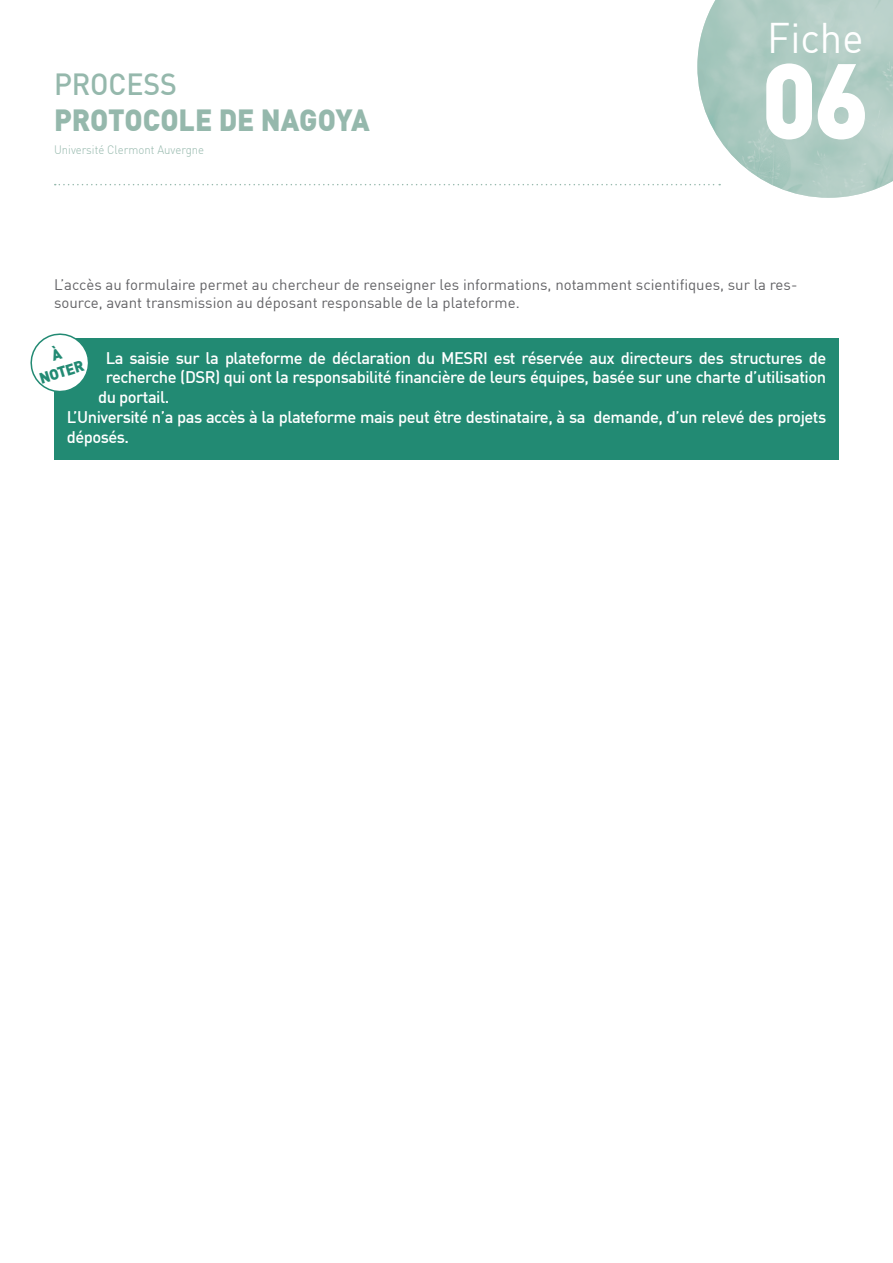
<style>
.page{position:relative;width:893px;height:1263px;background:#fff}
.page>*{position:absolute;margin:0;border:0;box-sizing:border-box;transform-origin:0 0}
.t1{font:900 105px "DIN Offc";color:#fff;scale:.95 1}
.t2{font:42px "DIN Offc";color:#fff;scale:.95 1}
.t3{font:900 30px/36px "DIN Offc";color:#95b8ac;scale:.95 1}
.ENCADRE{font:500 16.5px/19.8px "DIN Offc";letter-spacing:-.03em;color:#fff}
.t4{font:15px/18px "DIN Offc";color:#636366}
.t5{font:900 15px/18px "DIN Offc";color:#228a73;text-align:center}
.t6{font:300 12px "DIN Offc";color:#95b8ac;scale:.95 1}
.s1{font-weight:500}
</style>
<div class="page">
<img style="left:697px;top:0;width:196px;height:198px">
<div style="left:54px;top:338px;width:785px;height:82px;background:#228a73"></div>
<div style="left:54px;top:398px;width:785px;height:61px;background:#228a73"></div>
<svg style="left:30px;top:333px;width:58px;height:59px"></svg>
<p class="t3" style="left:54px;top:65px;width:334px"><span class="s1">PROCESS<br></span>PROTOCOLE DE NAGOYA</p>
<p class="t6" style="left:54px;top:142px;width:160px">Université Clermont Auvergne</p>
<p class="t2" style="left:767px;top:12px;width:103px">Fiche</p>
<p class="t1" style="left:761px;top:31px;width:115px">06</p>
<p class="t4" style="left:54px;top:275px;width:745px">L’accès au formulaire permet au chercheur de renseigner les informations, notamment scientifiques, sur la res&shy;source, avant transmission au déposant responsable de la plateforme.</p>
<p class="ENCADRE" style="left:106px;top:347px;width:722px">La saisie sur la plateforme de déclaration du MESRI est réservée aux directeurs des structures de</p>
<p class="ENCADRE" style="left:106px;top:367px;width:722px">recherche (DSR) qui ont la responsabilité financière de leurs équipes, basée sur une charte d’utilisation</p>
<p class="ENCADRE" style="left:98px;top:387px;width:73px">du portail.</p>
<p class="ENCADRE" style="left:67px;top:407px;width:761px">L’Université n’a pas accès à la plateforme mais peut être destinataire, à sa demande, d’un relevé des projets déposés.</p>
<p class="t5" style="left:32px;top:352px;width:47px;rotate:-17deg">À<br>NOTER</p>
</div>
